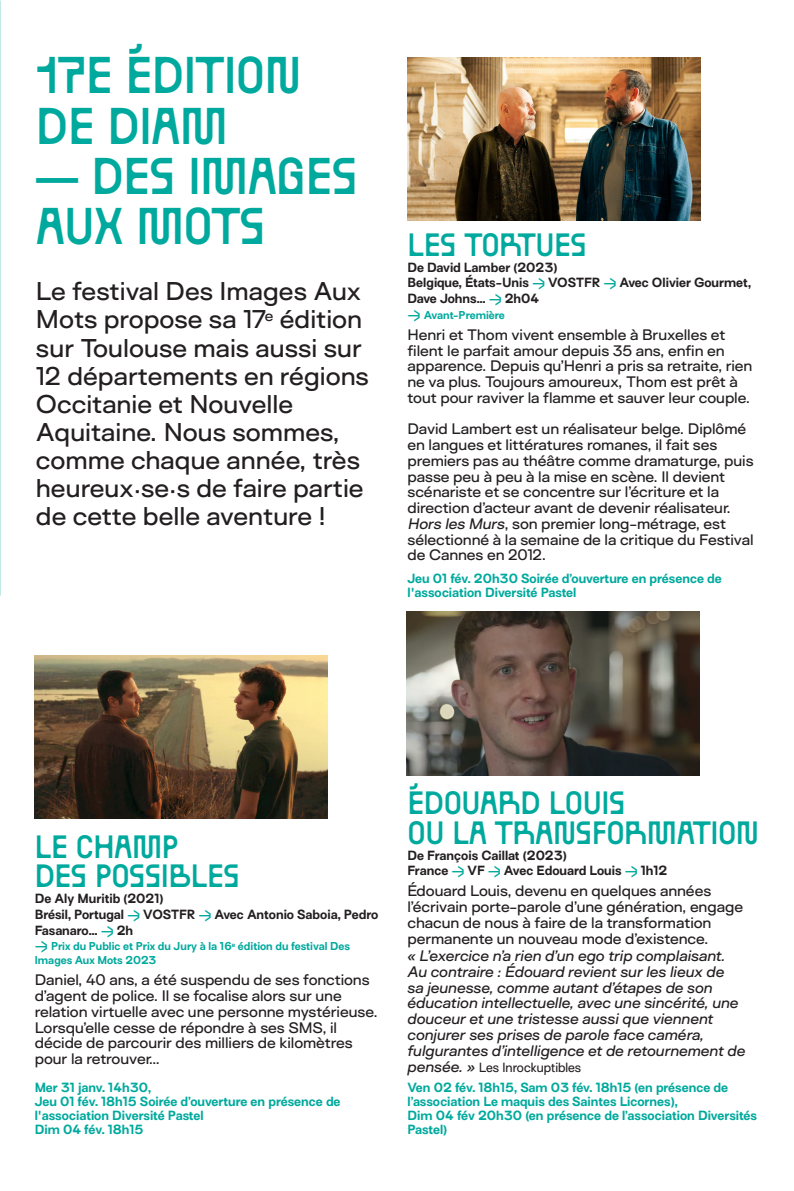
<style>
.page{position:relative;width:794px;height:1191px;background:#fff}
.page>*{position:absolute;margin:0;border:0;box-sizing:border-box;transform-origin:0 0}
.t1{font:500 42px/50.4px "Ball Pill";letter-spacing:-.02em;color:#00a99d}
.TITRE_FILM{font:500 26.25px/29.8px "Ball Pill";letter-spacing:-.02em;color:#00a99d}
.EDITO{font:500 23.62px/28px "Surt Expanded";color:#231f20}
.salle__age_durée__co{font:500 14px/15.8px "Surt Expanded";letter-spacing:-.005em;color:#231f20}
.salle__age_durée__co-2{font:italic 500 14px/15.8px "Surt Expanded";letter-spacing:-.005em;color:#231f20}
.INFO_ROSE{font:700 12.25px/14px "Surt";color:#00a99d}
.salle__age_durée__co-3{font:700 12.25px/15.8px "Surt";color:#231f20}
.salle__age_durée__co-4{font:12.25px "Surt";color:#231f20}
.salle__age_durée__co-5{font:700 10.5px/14px "Surt";color:#00a99d}
.s1{font-family:"Ball Pill";font-weight:500;font-size:10.5px;color:#00a99d}
.s2{font-family:"Ball Pill";font-weight:500}
.s3{font-style:italic}
.s4{font-family:"Surt Expanded";font-weight:500;font-style:italic;font-size:14px}
</style>
<div class="page">
<img style="left:35px;top:655px;width:292px;height:164px">
<img style="left:407px;top:57px;width:293px;height:164px">
<img style="left:407px;top:611px;width:292px;height:164px">
<p class="t1" style="left:36px;top:49px;width:267px">17E ÉDITION</p>
<p class="t1" style="left:36px;top:99px;width:194px">DE DIAM</p>
<p class="t1" style="left:36px;top:149px;width:323px">— DES IMAGES<br>AUX MOTS</p>
<p class="EDITO" style="left:36px;top:277px;width:334px">Le festival Des Images Aux<br>Mots propose sa 17<sup>e</sup> édition sur Toulouse mais aussi sur<br>12 départements en régions<br>Occitanie et Nouvelle<br>Aquitaine. Nous sommes, comme chaque année, très heureux·se·s de faire partie de cette belle aventure !</p>
<p class="TITRE_FILM" style="left:407px;top:229px;width:181px">LES TORTUES</p>
<p class="salle__age_durée__co-3" style="left:407px;top:260px;width:151px">De David Lamber (2023)</p>
<p class="salle__age_durée__co-3" style="left:407px;top:276px;width:345px">Belgique, États-Unis <span class="s1">→</span> VOSTFR <span class="s1">→</span> Avec Olivier Gourmet,<br>Dave Johns… <span class="s1">→</span> 2h04</p>
<p class="salle__age_durée__co-5" style="left:407px;top:309px;width:99px"><span class="s2">→</span> Avant-Première</p>
<p class="salle__age_durée__co" style="left:407px;top:326px;width:346px">Henri et Thom vivent ensemble à Bruxelles et filent le parfait amour depuis 35 ans, enfin en apparence. Depuis qu’Henri a pris sa retraite, rien ne va plus. Toujours amoureux, Thom est prêt à tout pour raviver la flamme et sauver leur couple.</p>
<p class="salle__age_durée__co" style="left:407px;top:421px;width:347px">David Lambert est un réalisateur belge. Diplômé en langues et littératures romanes, il fait ses premiers pas au théâtre comme dramaturge, puis passe peu à peu à la mise en scène. Il devient scénariste et se concentre sur l’écriture et la direction d’acteur avant de devenir réalisateur.<br><span class="s3">Hors les Murs</span>, son premier long-métrage, est sélectionné à la semaine de la critique du Festival de Cannes en 2012.</p>
<p class="INFO_ROSE" style="left:407px;top:573px;width:316px">Jeu 01 fév. 20h30 Soirée d’ouverture en présence de l'association Diversité Pastel</p>
<p class="TITRE_FILM" style="left:35px;top:830px;width:206px">LE CHAMP<br>DES POSSIBLES</p>
<p class="salle__age_durée__co-3" style="left:35px;top:892px;width:130px">De Aly Muritib (2021)</p>
<p class="salle__age_durée__co-3" style="left:35px;top:907px;width:345px">Brésil, Portugal <span class="s1">→</span> VOSTFR <span class="s1">→</span> Avec Antonio Saboia, Pedro<br>Fasanaro… <span class="s1">→</span> 2h</p>
<p class="salle__age_durée__co-5" style="left:35px;top:940px;width:317px"><span class="s2">→</span> Prix du Public et Prix du Jury à la 16<sup>e</sup> édition du festival Des<br>Images Aux Mots 2023</p>
<p class="salle__age_durée__co" style="left:35px;top:972px;width:344px">Daniel, 40 ans, a été suspendu de ses fonctions d’agent de police. Il se focalise alors sur une relation virtuelle avec une personne mystérieuse.<br>Lorsqu’elle cesse de répondre à ses SMS, il décide de parcourir des milliers de kilomètres pour la retrouver…</p>
<p class="INFO_ROSE" style="left:35px;top:1082px;width:118px">Mer 31 janv. 14h30,</p>
<p class="INFO_ROSE" style="left:35px;top:1096px;width:307px">Jeu 01 fév. 18h15 Soirée d’ouverture en présence de l'association Diversité Pastel<br>Dim 04 fév. 18h15</p>
<p class="TITRE_FILM" style="left:407px;top:787px;width:353px">ÉDOUARD LOUIS<br>OU LA TRANSFORMATION</p>
<p class="salle__age_durée__co-3" style="left:407px;top:848px;width:161px">De François Caillat (2023)</p>
<p class="salle__age_durée__co-3" style="left:407px;top:864px;width:261px">France <span class="s1">→</span> VF <span class="s1">→</span> Avec Edouard Louis <span class="s1">→</span> 1h12</p>
<p class="salle__age_durée__co" style="left:407px;top:883px;width:337px">Édouard Louis, devenu en quelques années l’écrivain porte-parole d’une génération, engage chacun de nous à faire de la transformation permanente un nouveau mode d’existence.</p>
<p class="salle__age_durée__co-2" style="left:407px;top:947px;width:339px">« L’exercice n’a rien d’un ego trip complaisant.<br>Au contraire : Édouard revient sur les lieux de<br>sa jeunesse, comme autant d’étapes de son éducation intellectuelle, avec une sincérité, une douceur et une tristesse aussi que viennent conjurer ses prises de parole face caméra, fulgurantes d’intelligence et de retournement de</p>
<p class="salle__age_durée__co-4" style="left:407px;top:1060px;width:175px"><span class="s4">pensée. »</span> Les Inrockuptibles</p>
<p class="INFO_ROSE" style="left:407px;top:1081px;width:351px">Ven 02 fév. 18h15, Sam 03 fév. 18h15 (en présence de l’association Le maquis des Saintes Licornes),<br>Dim 04 fév 20h30 (en présence de l’association Diversités Pastel)</p>
</div>
